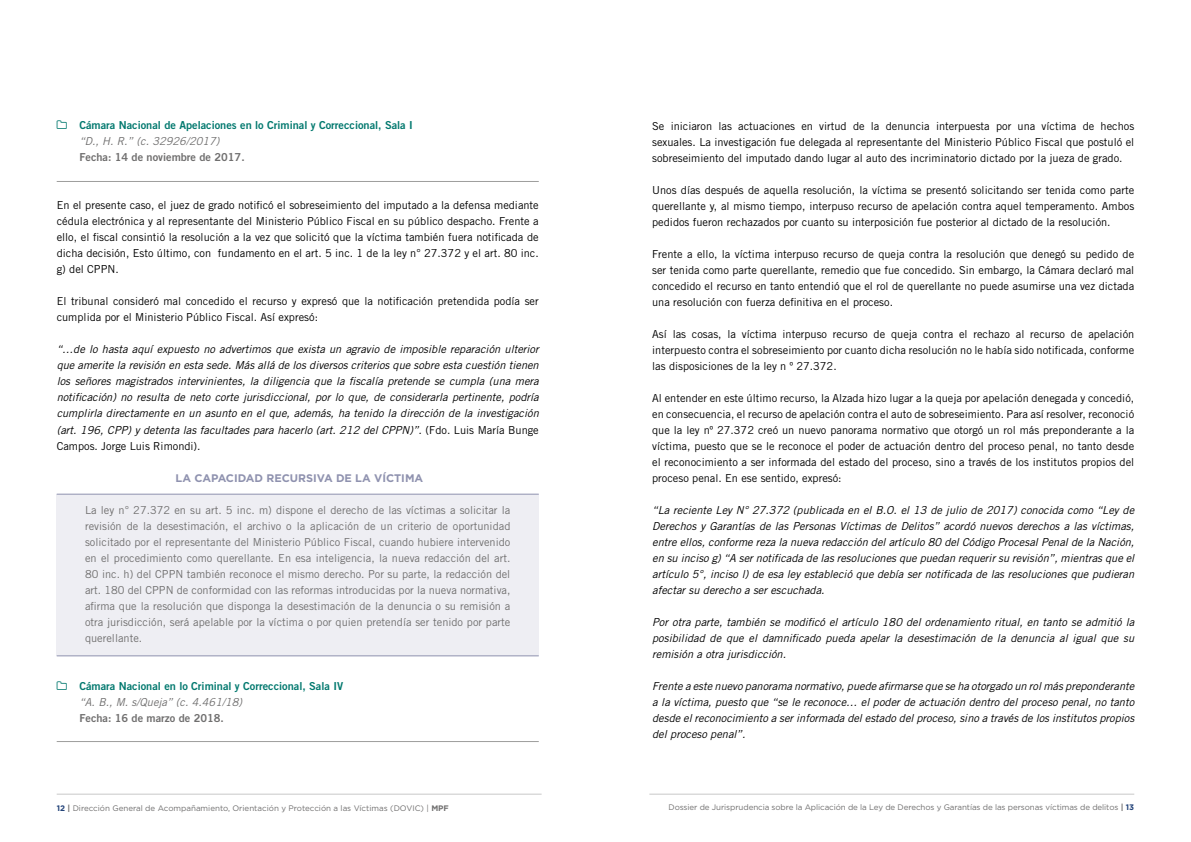
<style>
.page{position:relative;width:1191px;height:842px;background:#fff}
.page>*{position:absolute;margin:0;border:0;box-sizing:border-box;transform-origin:0 0}
.t1{font:11px/16px "Trade Gothic LT Std";color:#000;text-align:justify}
.t2{font:italic 11px/16px "Trade Gothic LT Std";color:#000;text-align:justify}
.t3{font:11px/16px "Trade Gothic LT Std";color:#706f6f;text-align:justify}
.t4{font:11px "Trade Gothic LT Std Bd 2";color:#03796f}
.t5{font:italic 11px "Trade Gothic LT Std";color:#706f6f}
.t6{font:11px "Trade Gothic LT Std Bd 2";color:#706f6f}
.t7{font:700 11px "Gotham";color:#8f92af}
.t8{font:8px "Gotham";letter-spacing:-.01em;color:#706f6f}
.s1{font-style:normal}
.s2{font-weight:700;color:#234379}
.s3{font-weight:700}
</style>
<div class="page">
<hr style="left:57px;top:794px;width:484px;height:1px;background:#c8c8c8">
<hr style="left:649px;top:794px;width:485px;height:1px;background:#c8c8c8">
<hr style="left:57px;top:181px;width:482px;height:1px;background:#9d9d9c">
<div style="left:57px;top:494px;width:482px;height:162px;background:#eeeef3"></div>
<hr style="left:57px;top:655px;width:482px;height:1px;background:#8f92af">
<hr style="left:57px;top:494px;width:482px;height:1px;background:#8f92af">
<hr style="left:57px;top:741px;width:482px;height:1px;background:#9d9d9c">
<p class="t4" style="left:79px;top:119px;width:335px">Cámara Nacional de Apelaciones en lo Criminal y Correccional, Sala I</p>
<p class="t5" style="left:79px;top:135px;width:142px">“D., H. R.” (c. 32926/2017)</p>
<p class="t6" style="left:79px;top:151px;width:167px">Fecha: 14 de noviembre de 2017.</p>
<p class="t1" style="left:57px;top:197px;width:483px">En el presente caso, el juez de grado notificó el sobreseimiento del imputado a la defensa mediante cédula electrónica y al representante del Ministerio Público Fiscal en su público despacho. Frente a ello, el fiscal consintió la resolución a la vez que solicitó que la víctima también fuera notificada de dicha decisión, Esto último, con fundamento en el art. 5 inc. 1 de la ley n° 27.372 y el art. 80 inc. g) del CPPN.</p>
<p class="t1" style="left:57px;top:293px;width:483px">El tribunal consideró mal concedido el recurso y expresó que la notificación pretendida podía ser cumplida por el Ministerio Público Fiscal. Así expresó:</p>
<p class="t2" style="left:57px;top:342px;width:483px">“…de lo hasta aquí expuesto no advertimos que exista un agravio de imposible reparación ulterior que amerite la revisión en esta sede. Más allá de los diversos criterios que sobre esta cuestión tienen los señores magistrados intervinientes, la diligencia que la fiscalía pretende se cumpla (una mera notificación) no resulta de neto corte jurisdiccional, por lo que, de considerarla pertinente, podría cumplirla directamente en un asunto en el que, además, ha tenido la dirección de la investigación (art. 196, CPP) y detenta las facultades para hacerlo (art. 212 del CPPN)”. <span class="s1">(Fdo. Luis María Bunge Campos. Jorge Luis Rimondi).</span></p>
<p class="t7" style="left:175px;top:470px;width:249px">LA CAPACIDAD RECURSIVA DE LA VÍCTIMA</p>
<p class="t3" style="left:85px;top:501px;width:427px">La ley n° 27.372 en su art. 5 inc. m) dispone el derecho de las víctimas a solicitar la revisión de la desestimación, el archivo o la aplicación de un criterio de oportunidad solicitado por el representante del Ministerio Público Fiscal, cuando hubiere intervenido en el procedimiento como querellante. En esa inteligencia, la nueva redacción del art.<br>80 inc. h) del CPPN también reconoce el mismo derecho. Por su parte, la redacción del art. 180 del CPPN de conformidad con las reformas introducidas por la nueva normativa, afirma que la resolución que disponga la desestimación de la denuncia o su remisión a otra jurisdicción, será apelable por la víctima o por quien pretendía ser tenido por parte querellante.</p>
<p class="t4" style="left:79px;top:679px;width:265px">Cámara Nacional en lo Criminal y Correccional, Sala IV</p>
<p class="t5" style="left:79px;top:695px;width:164px">“A. B., M. s/Queja” (c. 4.461/18)</p>
<p class="t6" style="left:79px;top:711px;width:146px">Fecha: 16 de marzo de 2018.</p>
<p class="t1" style="left:652px;top:117px;width:483px">Se iniciaron las actuaciones en virtud de la denuncia interpuesta por una víctima de hechos sexuales. La investigación fue delegada al representante del Ministerio Público Fiscal que postuló el sobreseimiento del imputado dando lugar al auto des incriminatorio dictado por la jueza de grado.</p>
<p class="t1" style="left:652px;top:181px;width:483px">Unos días después de aquella resolución, la víctima se presentó solicitando ser tenida como parte querellante y, al mismo tiempo, interpuso recurso de apelación contra aquel temperamento. Ambos pedidos fueron rechazados por cuanto su interposición fue posterior al dictado de la resolución.</p>
<p class="t1" style="left:652px;top:245px;width:483px">Frente a ello, la víctima interpuso recurso de queja contra la resolución que denegó su pedido de ser tenida como parte querellante, remedio que fue concedido. Sin embargo, la Cámara declaró mal concedido el recurso en tanto entendió que el rol de querellante no puede asumirse una vez dictada una resolución con fuerza definitiva en el proceso.</p>
<p class="t1" style="left:652px;top:326px;width:483px">Así las cosas, la víctima interpuso recurso de queja contra el rechazo al recurso de apelación interpuesto contra el sobreseimiento por cuanto dicha resolución no le había sido notificada, conforme las disposiciones de la ley n º 27.372.</p>
<p class="t1" style="left:652px;top:390px;width:483px">Al entender en este último recurso, la Alzada hizo lugar a la queja por apelación denegada y concedió, en consecuencia, el recurso de apelación contra el auto de sobreseimiento. Para así resolver, reconoció que la ley nº 27.372 creó un nuevo panorama normativo que otorgó un rol más preponderante a la víctima, puesto que se le reconoce el poder de actuación dentro del proceso penal, no tanto desde el reconocimiento a ser informada del estado del proceso, sino a través de los institutos propios del proceso penal. En ese sentido, expresó:</p>
<p class="t2" style="left:652px;top:502px;width:483px">“La reciente Ley N° 27.372 (publicada en el B.O. el 13 de julio de 2017) conocida como “Ley de Derechos y Garantías de las Personas Víctimas de Delitos” acordó nuevos derechos a las víctimas, entre ellos, conforme reza la nueva redacción del artículo 80 del Código Procesal Penal de la Nación, en su inciso g) “A ser notificada de las resoluciones que puedan requerir su revisión”, mientras que el artículo 5°, inciso l) de esa ley estableció que debía ser notificada de las resoluciones que pudieran afectar su derecho a ser escuchada.</p>
<p class="t2" style="left:652px;top:614px;width:483px">Por otra parte, también se modificó el artículo 180 del ordenamiento ritual, en tanto se admitió la posibilidad de que el damnificado pueda apelar la desestimación de la denuncia al igual que su remisión a otra jurisdicción.</p>
<p class="t2" style="left:652px;top:678px;width:483px">Frente a este nuevo panorama normativo, puede afirmarse que se ha otorgado un rol más preponderante a la víctima, puesto que “se le reconoce… el poder de actuación dentro del proceso penal, no tanto desde el reconocimiento a ser informada del estado del proceso, sino a través de los institutos propios del proceso penal”.</p>
<p class="t8" style="left:57px;top:803px;width:394px"><span class="s2">12</span> <span class="s3">|</span> Dirección General de Acompañamiento, Orientación y Protección a las Víctimas (DOVIC) | <span class="s3">MPF</span></p>
<p class="t8" style="left:668px;top:802px;width:467px">Dossier de Jurisprudencia sobre la Aplicación de la Ley de Derechos y Garantías de las personas víctimas de delitos <span class="s3">|</span> <span class="s2">13</span></p>
</div>
